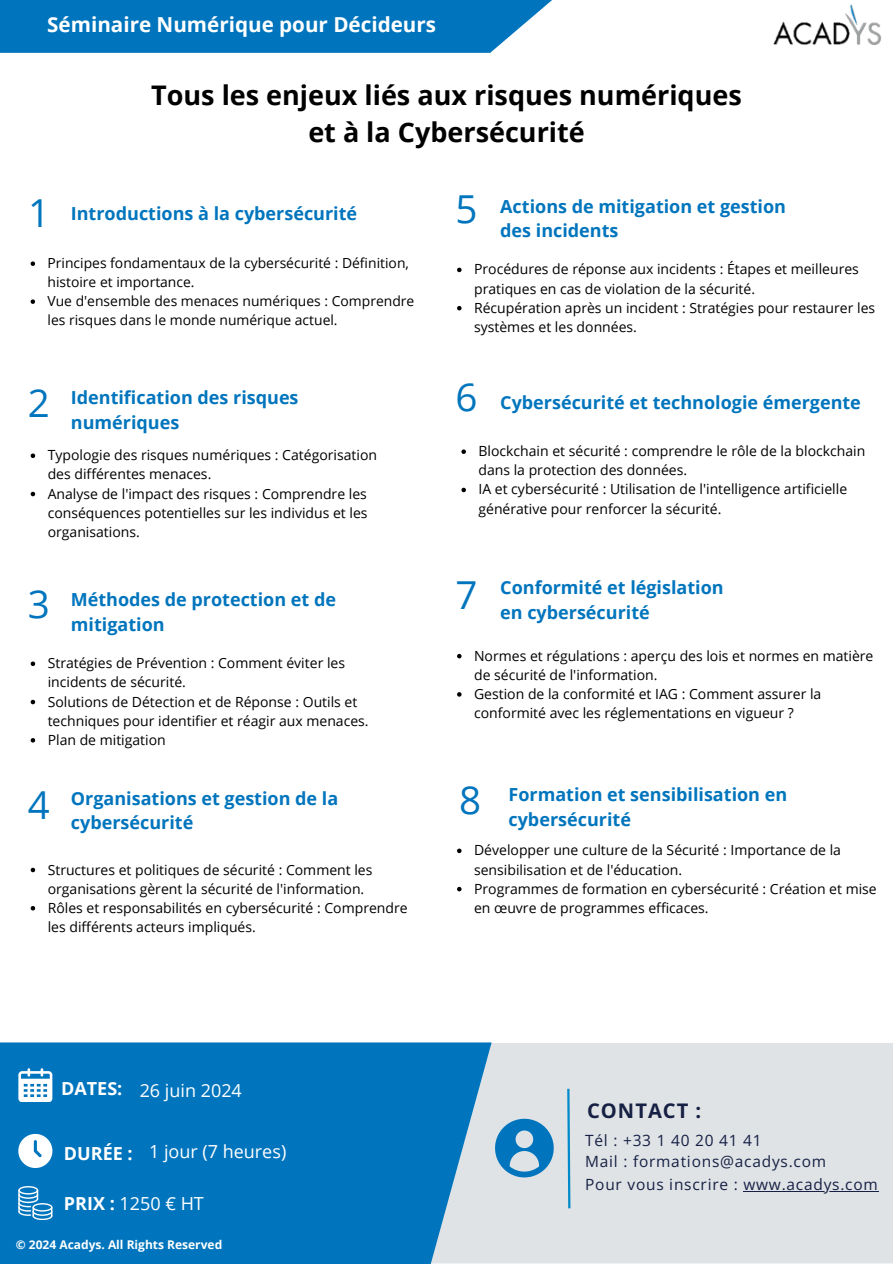
<style>
.page{position:relative;width:893px;height:1264px;background:#fff}
.page>*{position:absolute;margin:0;border:0;box-sizing:border-box;transform-origin:0 0}
.t1{font:38.55px "Open Sans";color:#0075bd}
.t2{font:700 27px/37.2px "Open Sans";color:#000;text-align:center}
.t3{font:700 20.7px "Open Sans";color:#fff}
.t4{font:700 20.1px "Open Sans";letter-spacing:.05em;color:#162044}
.t5{font:700 18px/24.8px "Open Sans";color:#0075bd}
.t6{font:18px "Open Sans";color:#fff}
.t7{font:700 18px "Open Sans";color:#fff}
.t8{font:15.45px "Open Sans";letter-spacing:.05em;color:#162044}
.t9{font:13.95px/19.2px "Open Sans";color:#000}
.t10{font:700 12px "Open Sans";color:#fff}
.s1{font-weight:700}
</style>
<div class="page">
<img style="left:773px;top:4px;width:108px;height:41px">
<svg style="left:0;top:0;width:552px;height:53px;background:#0e7dc0"></svg>
<svg style="left:31px;top:261px;width:4px;height:5px"></svg>
<svg style="left:31px;top:299px;width:4px;height:5px"></svg>
<svg style="left:31px;top:453px;width:4px;height:5px"></svg>
<svg style="left:31px;top:492px;width:4px;height:4px"></svg>
<svg style="left:31px;top:867px;width:4px;height:5px"></svg>
<svg style="left:31px;top:906px;width:4px;height:4px"></svg>
<svg style="left:457px;top:268px;width:4px;height:4px"></svg>
<svg style="left:457px;top:306px;width:4px;height:4px"></svg>
<svg style="left:461px;top:449px;width:5px;height:5px"></svg>
<svg style="left:461px;top:487px;width:5px;height:5px"></svg>
<div style="left:491px;top:1042px;width:401px;height:221px;background:#dfe3e6"></div>
<svg style="left:495px;top:1118px;width:58px;height:59px;background:#5da3ce"></svg>
<svg style="left:566px;top:1086px;width:5px;height:124px"></svg>
<div style="left:0;top:1042px;width:491px;height:221px;background:#0075bd"></div>
<svg style="left:18px;top:1068px;width:34px;height:33px"></svg>
<svg style="left:18px;top:1133px;width:34px;height:34px"></svg>
<svg style="left:18px;top:1185px;width:34px;height:34px"></svg>
<hr style="left:743px;top:1190px;width:135px;height:1px;background:#162044">
<svg style="left:31px;top:661px;width:4px;height:5px"></svg>
<svg style="left:31px;top:699px;width:4px;height:5px"></svg>
<svg style="left:31px;top:738px;width:4px;height:4px"></svg>
<svg style="left:457px;top:654px;width:4px;height:4px"></svg>
<svg style="left:457px;top:692px;width:4px;height:4px"></svg>
<svg style="left:457px;top:848px;width:4px;height:5px"></svg>
<svg style="left:457px;top:886px;width:4px;height:5px"></svg>
<h3 class="t3" style="left:47px;top:10px;width:390px">Séminaire Numérique pour Décideurs</h3>
<h1 class="t2" style="left:151px;top:76px;width:592px">Tous les enjeux liés aux risques numériques et à la Cybersécurité</h1>
<h6 class="t1" style="left:28px;top:186px;width:23px">1</h6>
<p class="t5" style="left:71px;top:200px;width:288px">Introductions à la cybersécurité</p>
<p class="t9" style="left:47px;top:253px;width:363px">Principes fondamentaux de la cybersécurité : Définition, histoire et importance.</p>
<h6 class="t9" style="left:47px;top:291px;width:368px">Vue d'ensemble des menaces numériques : Comprendre les risques dans le monde numérique actuel.</h6>
<p class="t1" style="left:28px;top:376px;width:23px">2</p>
<p class="t5" style="left:71px;top:384px;width:229px">Identification des risques numériques</p>
<p class="t9" style="left:48px;top:445px;width:331px">Typologie des risques numériques : Catégorisation des différentes menaces.</p>
<p class="t9" style="left:48px;top:483px;width:321px;text-align:justify">Analyse de l'impact des risques : Comprendre les conséquences potentielles sur les individus et les organisations.</p>
<p class="t1" style="left:28px;top:577px;width:23px">3</p>
<p class="t5" style="left:71px;top:587px;width:267px">Méthodes de protection et de mitigation</p>
<p class="t9" style="left:48px;top:653px;width:299px">Stratégies de Prévention : Comment éviter les incidents de sécurité.</p>
<h4 class="t9" style="left:48px;top:691px;width:322px">Solutions de Détection et de Réponse : Outils et techniques pour identifier et réagir aux menaces.</h4>
<p class="t9" style="left:48px;top:729px;width:120px">Plan de mitigation</p>
<p class="t1" style="left:28px;top:777px;width:23px">4</p>
<h6 class="t5" style="left:71px;top:785px;width:269px">Organisations et gestion de la cybersécurité</h6>
<p class="t9" style="left:48px;top:859px;width:326px">Structures et politiques de sécurité : Comment les organisations gèrent la sécurité de l'information.</p>
<p class="t9" style="left:48px;top:897px;width:361px">Rôles et responsabilités en cybersécurité : Comprendre les différents acteurs impliqués.</p>
<p class="t1" style="left:455px;top:181px;width:23px">5</p>
<h6 class="t5" style="left:500px;top:193px;width:287px">Actions de mitigation et gestion des incidents</h6>
<p class="t9" style="left:474px;top:259px;width:386px">Procédures de réponse aux incidents : Étapes et meilleures pratiques en cas de violation de la sécurité.</p>
<p class="t9" style="left:474px;top:298px;width:402px">Récupération après un incident : Stratégies pour restaurer les systèmes et les données.</p>
<p class="t1" style="left:455px;top:369px;width:23px">6</p>
<h6 class="t5" style="left:500px;top:389px;width:362px">Cybersécurité et technologie émergente</h6>
<p class="t9" style="left:478px;top:441px;width:388px">Blockchain et sécurité : comprendre le rôle de la blockchain dans la protection des données.</p>
<p class="t9" style="left:478px;top:479px;width:370px">IA et cybersécurité : Utilisation de l'intelligence artificielle générative pour renforcer la sécurité.</p>
<h4 class="t1" style="left:455px;top:568px;width:23px">7</h4>
<p class="t5" style="left:500px;top:574px;width:225px">Conformité et législation en cybersécurité</p>
<p class="t9" style="left:474px;top:645px;width:401px">Normes et régulations : aperçu des lois et normes en matière de sécurité de l'information.</p>
<p class="t9" style="left:474px;top:684px;width:349px">Gestion de la conformité et IAG : Comment assurer la conformité avec les réglementations en vigueur ?</p>
<p class="t1" style="left:459px;top:773px;width:23px">8</p>
<p class="t5" style="left:508px;top:781px;width:280px">Formation et sensibilisation en cybersécurité</p>
<h4 class="t9" style="left:474px;top:840px;width:368px">Développer une culture de la Sécurité : Importance de la sensibilisation et de l'éducation.</h4>
<h5 class="t9" style="left:474px;top:878px;width:404px">Programmes de formation en cybersécurité : Création et mise en œuvre de programmes efficaces.</h5>
<p class="t7" style="left:61px;top:1075px;width:63px">DATES:</p>
<h6 class="t6" style="left:140px;top:1077px;width:104px">26 juin 2024</h6>
<p class="t7" style="left:64px;top:1140px;width:70px">DURÉE :</p>
<p class="t6" style="left:149px;top:1138px;width:139px">1 jour (7 heures)</p>
<h6 class="t6" style="left:64px;top:1190px;width:141px"><span class="s1">PRIX :</span> 1250 € HT</h6>
<p class="t10" style="left:16px;top:1236px;width:208px">© 2024 Acadys. All Rights Reserved</p>
<h6 class="t4" style="left:587px;top:1096px;width:116px">CONTACT :</h6>
<p class="t8" style="left:585px;top:1129px;width:178px">Tél : +33 1 40 20 41 41</p>
<p class="t8" style="left:585px;top:1150px;width:242px">Mail : formations@acadys.com</p>
<p class="t8" style="left:585px;top:1172px;width:294px">Pour vous inscrire : www.acadys.com</p>
</div>
